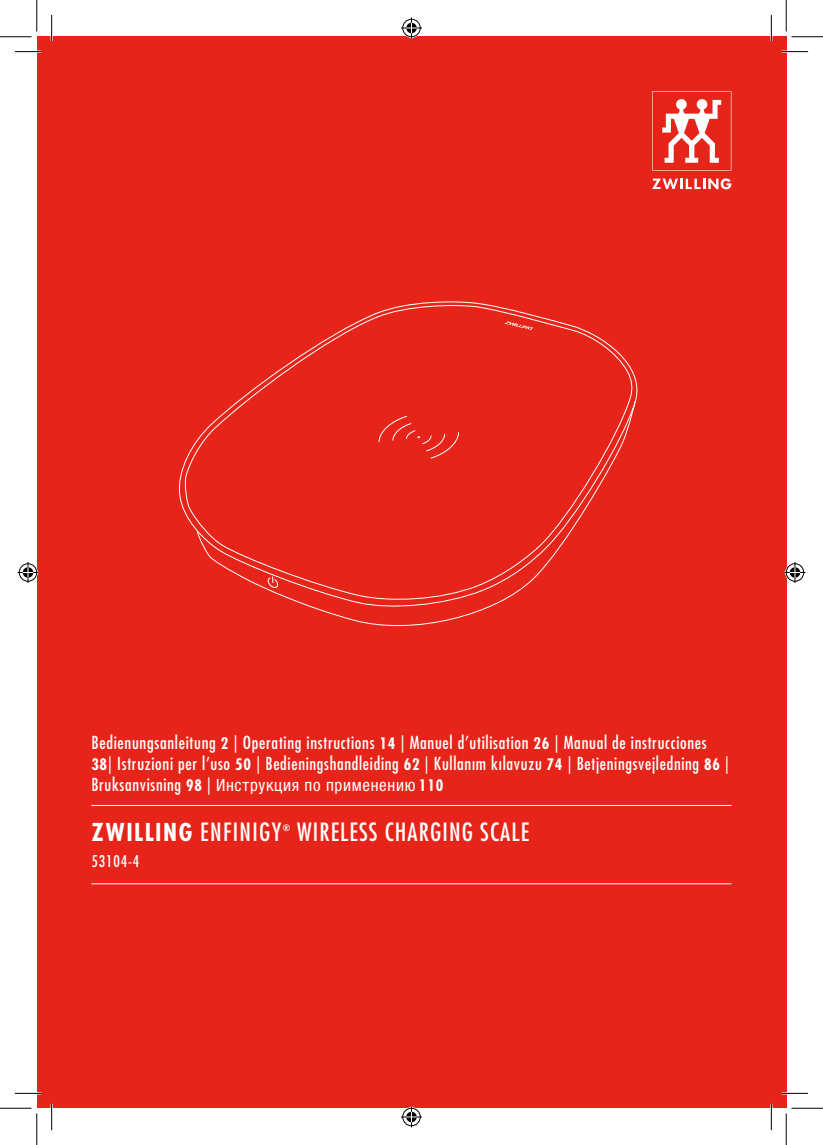
<style>
.page{position:relative;width:823px;height:1145px;background:#fff}
.page>*{position:absolute;margin:0;border:0;box-sizing:border-box;transform-origin:0 0}
.t1{font:700 27.12px "Futura Con";letter-spacing:.055em;color:#fff}
.t2{font:condensed 24.5px "Futura Std";letter-spacing:.045em;color:#fff}
.t3{font:condensed 17.5px "Futura Std";letter-spacing:.04em;color:#fff}
.t4{font:condensed 16.97px "Helvetica Neue LTW1 G";letter-spacing:.04em;color:#fff}
.t5{font:condensed 15.75px "Futura Std";letter-spacing:.055em;color:#fff}
.t6{font:700 9.8px "Futura Con";color:#fff}
.s1{font-family:"Futura Con";font-weight:700;font-stretch:normal}
.s2{font-family:"Futura Std";font-size:17.5px}
.s3{font-family:"Futura Con";font-weight:700;font-stretch:normal;font-size:17.5px}
.s4{font-family:"Futura Std";font-weight:400;font-stretch:condensed;font-size:24.5px}
</style>
<div class="page">
<div style="left:37px;top:37px;width:749px;height:1071px;background:#e72419"></div>
<hr style="left:91px;top:883px;width:640px;height:1px;background:#fff">
<hr style="left:91px;top:805px;width:640px;height:1px;background:#fff">
<svg style="left:300px;top:401px;width:336px;height:226px"></svg>
<svg style="left:184px;top:304px;width:449px;height:299px"></svg>
<svg style="left:504px;top:321px;width:29px;height:9px"></svg>
<svg style="left:378px;top:416px;width:81px;height:43px"></svg>
<svg style="left:652px;top:178px;width:79px;height:11px"></svg>
<svg style="left:652px;top:91px;width:79px;height:80px"></svg>
<hr style="left:15px;top:51px;width:26px;height:2px;background:#fff">
<hr style="left:781px;top:51px;width:27px;height:2px;background:#fff">
<hr style="left:15px;top:1092px;width:26px;height:2px;background:#fff">
<hr style="left:781px;top:1092px;width:27px;height:2px;background:#fff">
<hr style="left:51px;top:15px;width:2px;height:26px;background:#fff">
<hr style="left:51px;top:1104px;width:2px;height:26px;background:#fff">
<hr style="left:770px;top:15px;width:2px;height:26px;background:#fff">
<hr style="left:770px;top:1104px;width:2px;height:26px;background:#fff">
<svg style="left:15px;top:51px;width:26px;height:1px"></svg>
<svg style="left:781px;top:51px;width:27px;height:1px"></svg>
<svg style="left:15px;top:1093px;width:26px;height:1px"></svg>
<svg style="left:781px;top:1093px;width:27px;height:1px"></svg>
<svg style="left:51px;top:15px;width:1px;height:26px"></svg>
<svg style="left:51px;top:1104px;width:1px;height:26px"></svg>
<svg style="left:771px;top:15px;width:1px;height:26px"></svg>
<svg style="left:771px;top:1104px;width:1px;height:26px"></svg>
<hr style="left:0;top:36px;width:32px;height:1px;background:#000">
<hr style="left:791px;top:36px;width:32px;height:1px;background:#000">
<hr style="left:0;top:1108px;width:32px;height:1px;background:#000">
<hr style="left:791px;top:1108px;width:32px;height:1px;background:#000">
<hr style="left:36px;top:0;width:1px;height:31px;background:#000">
<hr style="left:36px;top:1113px;width:1px;height:32px;background:#000">
<hr style="left:786px;top:0;width:1px;height:31px;background:#000">
<hr style="left:786px;top:1113px;width:1px;height:32px;background:#000">
<svg style="left:401px;top:18px;width:21px;height:21px"></svg>
<svg style="left:401px;top:1106px;width:21px;height:21px"></svg>
<svg style="left:18px;top:562px;width:21px;height:21px"></svg>
<svg style="left:784px;top:562px;width:21px;height:21px"></svg>
<p class="t3" style="left:91px;top:732px;width:617px">Bedienungsanleitung <span class="s1">2</span> | Operating instructions <span class="s1">14</span> | Manuel d’utilisation <span class="s1">26</span> | Manual de instrucciones</p>
<p class="t3" style="left:91px;top:753px;width:639px"><span class="s1">38</span>| Istruzioni per l’uso <span class="s1">50</span> | Bedieningshandleiding <span class="s1">62</span> | Kullanım kılavuzu <span class="s1">74</span> | Betjeningsvejledning <span class="s1">86</span> |</p>
<p class="t4" style="left:91px;top:775px;width:353px"><span class="s2">Bruksanvisning</span> <span class="s3">98</span> <span class="s2">|</span> Инструкция по применению <span class="s3">110</span></p>
<h1 class="t1" style="left:91px;top:814px;width:192px">ZWILLING <span class="s4">ENFINIGY</span></h1>
<p class="t6" style="left:283px;top:821px;width:9px">®</p>
<h2 class="t2" style="left:297px;top:817px;width:233px">WIRELESS CHARGING SCALE</h2>
<p class="t5" style="left:91px;top:852px;width:49px">53104-4</p>
</div>
